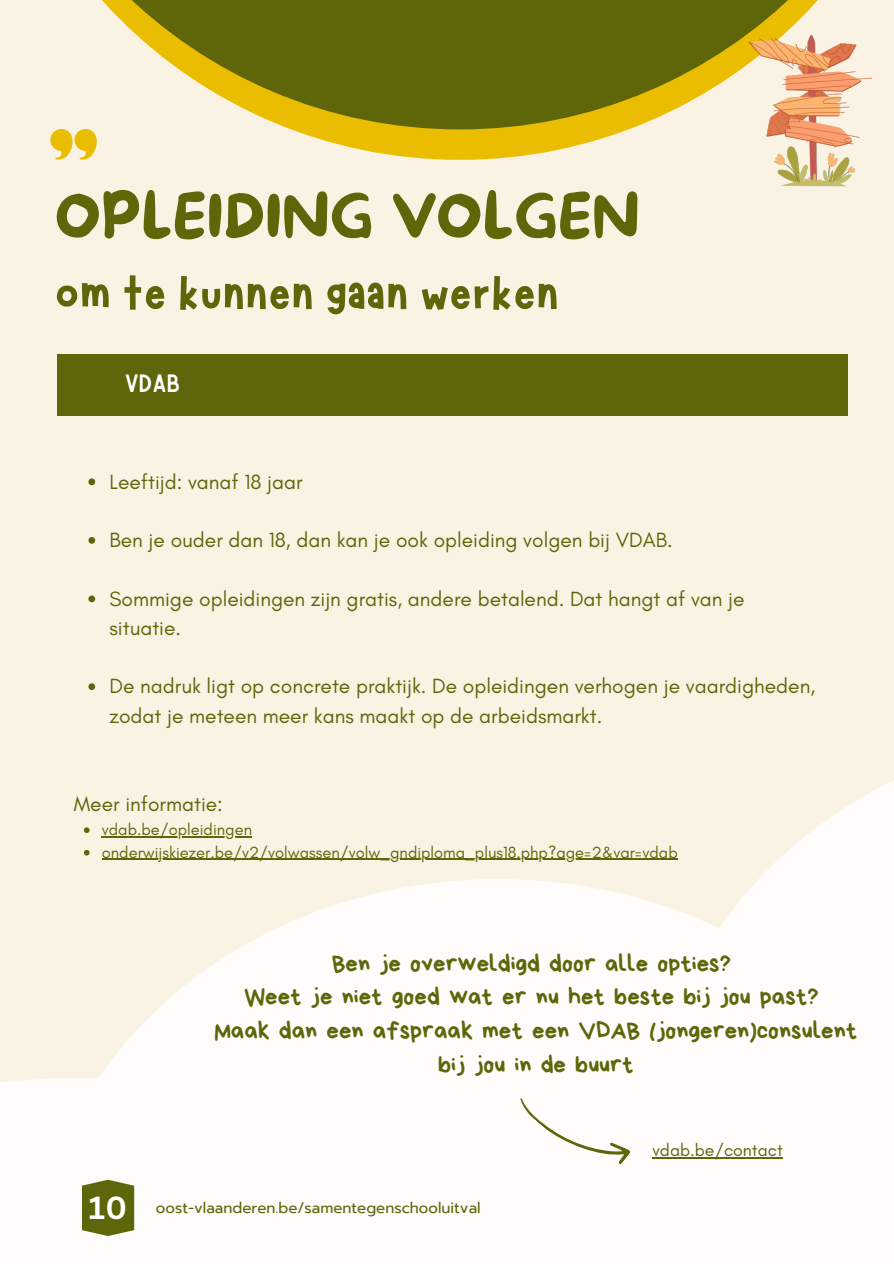
<style>
.page{position:relative;width:894px;height:1264px;background:#fff}
.page>*{position:absolute;margin:0;border:0;box-sizing:border-box;transform-origin:0 0}
.t1{font:60px "More Sugar";color:#5f660a}
.t2{font:58.5px "Marykate";color:#5f660a}
.t3{font:700 31.05px "Canva Sans";color:#fff}
.t4{font:24.75px/33.8px "Bryndan Write";color:#5f660a;text-align:center}
.t5{font:24px "Sailors";color:#fff}
.t6{font:21px/29.2px "Glacial Indifference";color:#5f660a}
.t7{font:17.7px "Glacial Indifference";color:#5f660a}
.t8{font:16.5px "Glacial Indifference";color:#5f660a}
.t9{font:15px "Prompt";color:#5f660a}
</style>
<div class="page">
<div style="left:0;top:0;width:893px;height:1263px;background:#faf3e3"></div>
<svg style="left:56px;top:129px;width:573px;height:31px"></svg>
<svg style="left:102px;top:0;width:771px;height:129px;fill:#5f660a"></svg>
<img style="left:0;top:781px;width:893px;height:482px">
<svg style="left:82px;top:1179px;width:52px;height:56px;background:#6f7522"></svg>
<div style="left:57px;top:354px;width:790px;height:62px;background:#5f660a"></div>
<svg style="left:88px;top:478px;width:7px;height:7px"></svg>
<svg style="left:88px;top:537px;width:7px;height:6px"></svg>
<svg style="left:88px;top:595px;width:7px;height:7px"></svg>
<svg style="left:88px;top:683px;width:7px;height:7px"></svg>
<svg style="left:84px;top:827px;width:5px;height:6px"></svg>
<hr style="left:102px;top:836px;width:150px;height:1px;background:#5f660a">
<svg style="left:84px;top:849px;width:5px;height:6px"></svg>
<hr style="left:102px;top:858px;width:575px;height:2px;background:#5f660a">
<img style="left:748px;top:34px;width:124px;height:152px">
<svg style="left:50px;top:129px;width:47px;height:30px"></svg>
<hr style="left:652px;top:1157px;width:130px;height:1px;background:#5f660a">
<div style="left:515px;top:1074px;width:116px;height:106px;background:#fefdfb"></div>
<p class="t1" style="left:54px;top:183px;width:586px">OPLEIDING VOLGEN</p>
<h1 class="t2" style="left:54px;top:256px;width:506px">om te kunnen gaan werken</h1>
<h2 class="t5" style="left:125px;top:375px;width:57px">VDAB</h2>
<h3 class="t6" style="left:109px;top:466px;width:194px">Leeftijd: vanaf 18 jaar</h3>
<p class="t6" style="left:109px;top:525px;width:564px">Ben je ouder dan 18, dan kan je ook opleiding volgen bij VDAB.</p>
<p class="t6" style="left:109px;top:583px;width:636px">Sommige opleidingen zijn gratis, andere betalend. Dat hangt af van je situatie.</p>
<p class="t6" style="left:109px;top:671px;width:707px">De nadruk ligt op concrete praktijk. De opleidingen verhogen je vaardigheden, zodat je meteen meer kans maakt op de arbeidsmarkt.</p>
<p class="t6" style="left:74px;top:788px;width:150px">Meer informatie:</p>
<p class="t8" style="left:102px;top:819px;width:152px">vdab.be/opleidingen</p>
<p class="t8" style="left:102px;top:842px;width:577px">onderwijskiezer.be/v2/volwassen/volw_gndiploma_plus18.php?age=2&amp;var=vdab</p>
<p class="t4" style="left:214px;top:946px;width:644px">Ben je overweldigd door alle opties?<br>Weet je niet goed wat er nu het beste bij jou past?<br>Maak dan een afspraak met een VDAB (jongeren)consulent bij jou in de buurt</p>
<p class="t3" style="left:89px;top:1185px;width:40px">10</p>
<p class="t9" style="left:156px;top:1196px;width:326px">oost-vlaanderen.be/samentegenschooluitval</p>
<p class="t7" style="left:652px;top:1139px;width:132px">vdab.be/contact</p>
</div>
